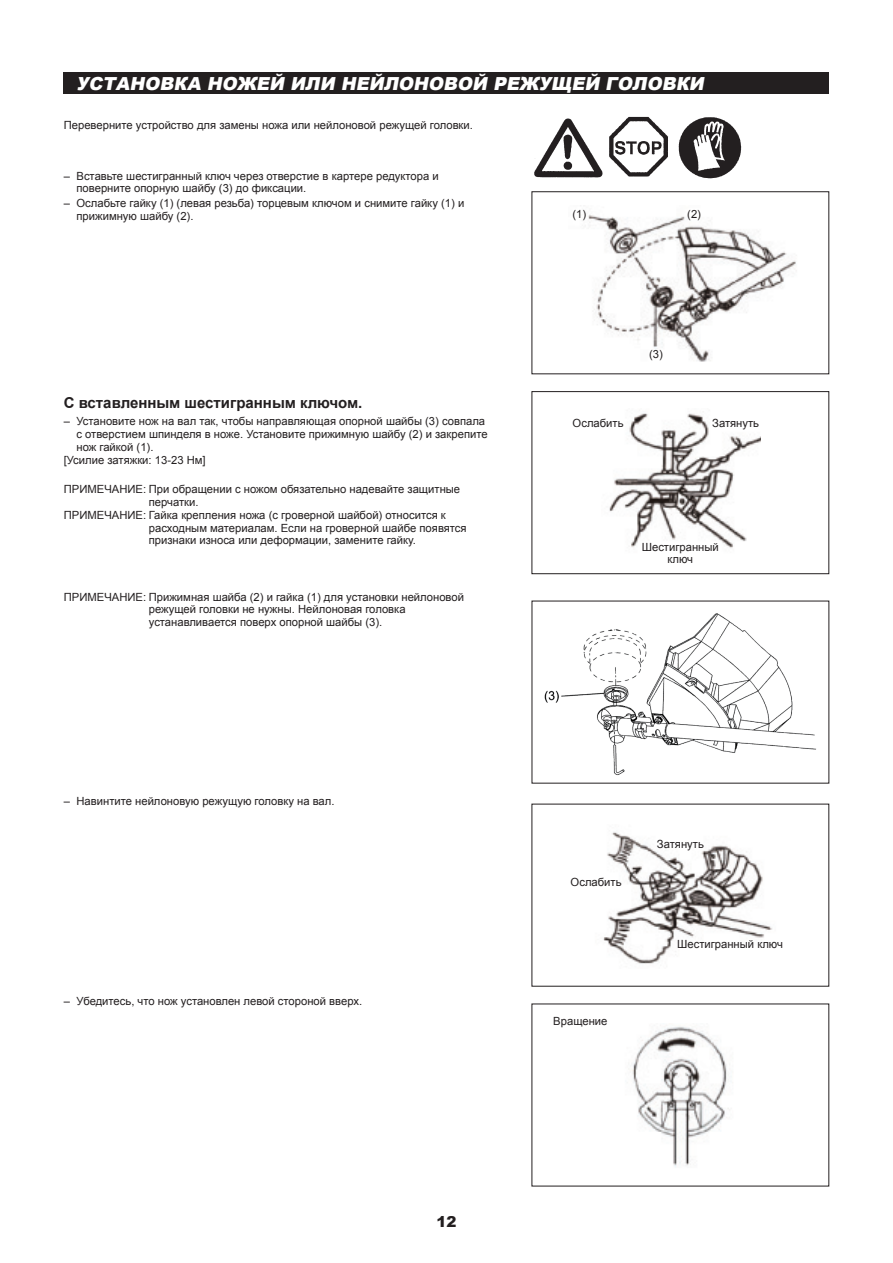
<style>
.page{position:relative;width:893px;height:1263px;background:#fff}
.page>*{position:absolute;margin:0;border:0;box-sizing:border-box;transform-origin:0 0}
.t1{font:italic 900 18px "Arial";color:#fff}
.t2{font:700 15px "Arial";color:#231f20}
.t3{font:900 15px "Arial";color:#231f20}
.t4{font:11.25px/12.8px "Arial";color:#231f20}
</style>
<div class="page">
<div style="left:64px;top:72px;width:765px;height:22px;background:#231f20"></div>
<img style="left:534px;top:116px;width:208px;height:63px">
<img style="left:588px;top:214px;width:208px;height:148px">
<img style="left:609px;top:411px;width:152px;height:137px">
<img style="left:603px;top:832px;width:169px;height:132px">
<img style="left:632px;top:1026px;width:97px;height:142px">
<div style="left:531px;top:191px;width:298px;height:183px;border:1px solid #231f20"></div>
<div style="left:531px;top:391px;width:298px;height:183px;border:1px solid #231f20"></div>
<img style="left:544px;top:613px;width:272px;height:163px">
<h1 class="t1" style="left:77px;top:70px;width:633px">УСТАНОВКА НОЖЕЙ ИЛИ НЕЙЛОНОВОЙ РЕЖУЩЕЙ ГОЛОВКИ</h1>
<p class="t4" style="left:64px;top:119px;width:411px">Переверните устройство для замены ножа или нейлоновой режущей головки.</p>
<p class="t4" style="left:77px;top:169px;width:364px;text-indent:-13px">– Вставьте шестигранный ключ через отверстие в картере редуктора и поверните опорную шайбу (3) до фиксации.</p>
<p class="t4" style="left:77px;top:197px;width:389px;text-indent:-13px">– Ослабьте гайку (1) (левая резьба) торцевым ключом и снимите гайку (1) и прижимную шайбу (2).</p>
<h2 class="t2" style="left:64px;top:392px;width:300px">С вставленным шестигранным ключом.</h2>
<p class="t4" style="left:64px;top:415px;width:423px">– Установите нож на вал так, чтобы направляющая опорной шайбы (3) совпала</p>
<p class="t4" style="left:77px;top:428px;width:413px">с отверстием шпинделя в ноже. Установите прижимную шайбу (2) и закрепите</p>
<p class="t4" style="left:77px;top:441px;width:78px">нож гайкой (1).</p>
<p class="t4" style="left:64px;top:453px;width:143px">[Усилие затяжки: 13-23 Нм]</p>
<p class="t4" style="left:64px;top:483px;width:398px">ПРИМЕЧАНИЕ: При обращении с ножом обязательно надевайте защитные</p>
<p class="t4" style="left:149px;top:496px;width:51px">перчатки.</p>
<p class="t4" style="left:64px;top:509px;width:384px">ПРИМЕЧАНИЕ: Гайка крепления ножа (с гроверной шайбой) относится к</p>
<p class="t4" style="left:149px;top:521px;width:319px">расходным материалам. Если на гроверной шайбе появятся</p>
<p class="t4" style="left:149px;top:534px;width:268px">признаки износа или деформации, замените гайку.</p>
<p class="t4" style="left:149px;top:590px;width:317px;text-indent:-85px">ПРИМЕЧАНИЕ: Прижимная шайба (2) и гайка (1) для установки нейлоновой режущей головки не нужны. Нейлоновая головка устанавливается поверх опорной шайбы (3).</p>
<p class="t4" style="left:572px;top:208px;width:15px">(1)</p>
<p class="t4" style="left:687px;top:208px;width:15px">(2)</p>
<p class="t4" style="left:573px;top:417px;width:52px">Ослабить</p>
<p class="t4" style="left:649px;top:348px;width:15px">(3)</p>
<p class="t4" style="left:712px;top:417px;width:48px">Затянуть</p>
<p class="t4" style="left:642px;top:541px;width:79px;line-height:12px;text-align:center">Шестигранный ключ</p>
<p class="t4" style="left:64px;top:795px;width:272px">– Навинтите нейлоновую режущую головку на вал.</p>
<p class="t4" style="left:64px;top:994px;width:300px">– Убедитесь, что нож установлен левой стороной вверх.</p>
<p class="t4" style="left:571px;top:875px;width:52px">Ослабить</p>
<p class="t4" style="left:553px;top:1015px;width:56px">Вращение</p>
<p class="t4" style="left:657px;top:838px;width:48px">Затянуть</p>
<p class="t4" style="left:677px;top:938px;width:107px">Шестигранный ключ</p>
<h2 class="t3" style="left:436px;top:1210px;width:22px">12</h2>
</div>
